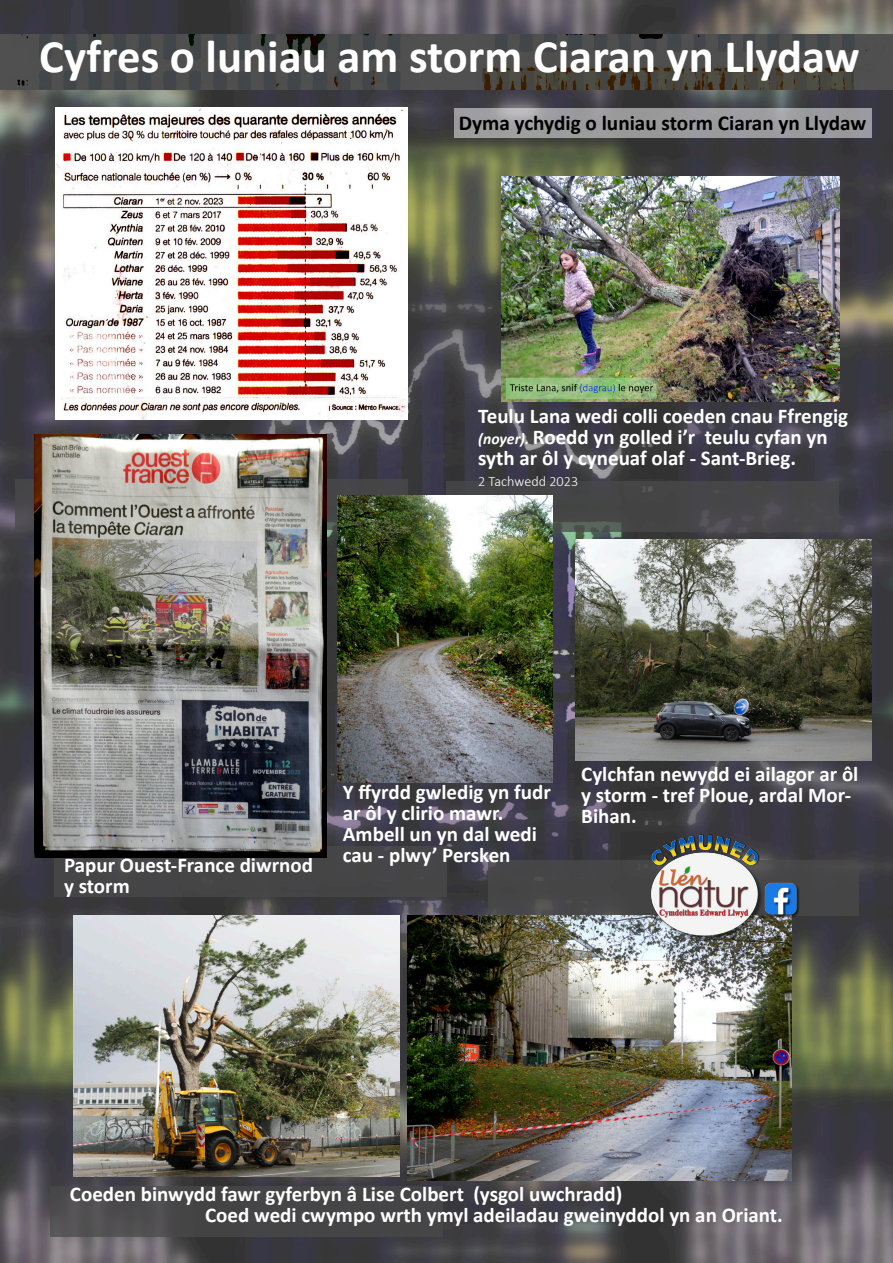
<style>
.page{position:relative;width:893px;height:1263px;background:#fff}
.page>*{position:absolute;margin:0;border:0;box-sizing:border-box;transform-origin:0 0}
.t1{font:700 46.65px "Calibri";color:#fff}
.t2{font:700 21.15px "Calibri";color:#000}
.t3{font:700 21px/21px "Calibri";color:#fff}
.t4{font:300 14.25px "Calibri";color:#fff}
.s1{font-style:italic;font-size:15.75px}
</style>
<div class="page">
<img style="left:0;top:0;width:893px;height:1263px">
<img style="left:0;top:34px;width:893px;height:56px">
<div style="left:454px;top:109px;width:418px;height:29px;background:#9b9a9e"></div>
<div style="left:15px;top:479px;width:393px;height:50px;background:#4a4a4a"></div>
<div style="left:446px;top:481px;width:393px;height:50px;background:#4a4a4a"></div>
<div style="left:54px;top:847px;width:392px;height:50px;background:#4a4a4a"></div>
<div style="left:51px;top:1186px;width:392px;height:51px;background:#4a4a4a"></div>
<div style="left:489px;top:860px;width:370px;height:56px;background:#4a4a4a"></div>
<img style="left:55px;top:108px;width:353px;height:311px">
<img style="left:501px;top:176px;width:339px;height:225px">
<img style="left:74px;top:916px;width:325px;height:260px">
<img style="left:576px;top:539px;width:295px;height:222px">
<img style="left:407px;top:916px;width:384px;height:264px">
<img style="left:337px;top:496px;width:215px;height:286px">
<img style="left:34px;top:434px;width:292px;height:424px">
<img style="left:765px;top:883px;width:36px;height:36px">
<img style="left:651px;top:834px;width:114px;height:108px">
<h1 class="t1" style="left:39px;top:37px;width:822px">Cyfres o luniau am storm Ciaran yn Llydaw</h1>
<p class="t2" style="left:459px;top:114px;width:409px">Dyma ychydig o luniau storm Ciaran yn Llydaw</p>
<p class="t3" style="left:478px;top:407px;width:371px">Teulu Lana wedi colli coeden cnau Ffrengig <span class="s1">(noyer).</span> Roedd yn golled i’r teulu cyfan yn syth ar ôl y cyneuaf olaf - Sant-Brieg.</p>
<p class="t4" style="left:478px;top:475px;width:102px">2 Tachwedd 2023</p>
<p class="t3" style="left:64px;top:856px;width:251px">Papur Ouest-France diwrnod y storm</p>
<p class="t3" style="left:343px;top:783px;width:209px">Y ffyrdd gwledig yn fudr ar ôl y clirio mawr.<br>Ambell un yn dal wedi cau - plwy’ Persken</p>
<p class="t3" style="left:581px;top:765px;width:279px">Cylchfan newydd ei ailagor ar ôl y storm - tref Ploue, ardal Mor-<br>Bihan.</p>
<p class="t3" style="left:205px;top:1185px;width:579px;text-indent:-135px">Coeden binwydd fawr gyferbyn â Lise Colbert (ysgol uwchradd)<br>Coed wedi cwympo wrth ymyl adeiladau gweinyddol yn an Oriant.</p>
</div>
